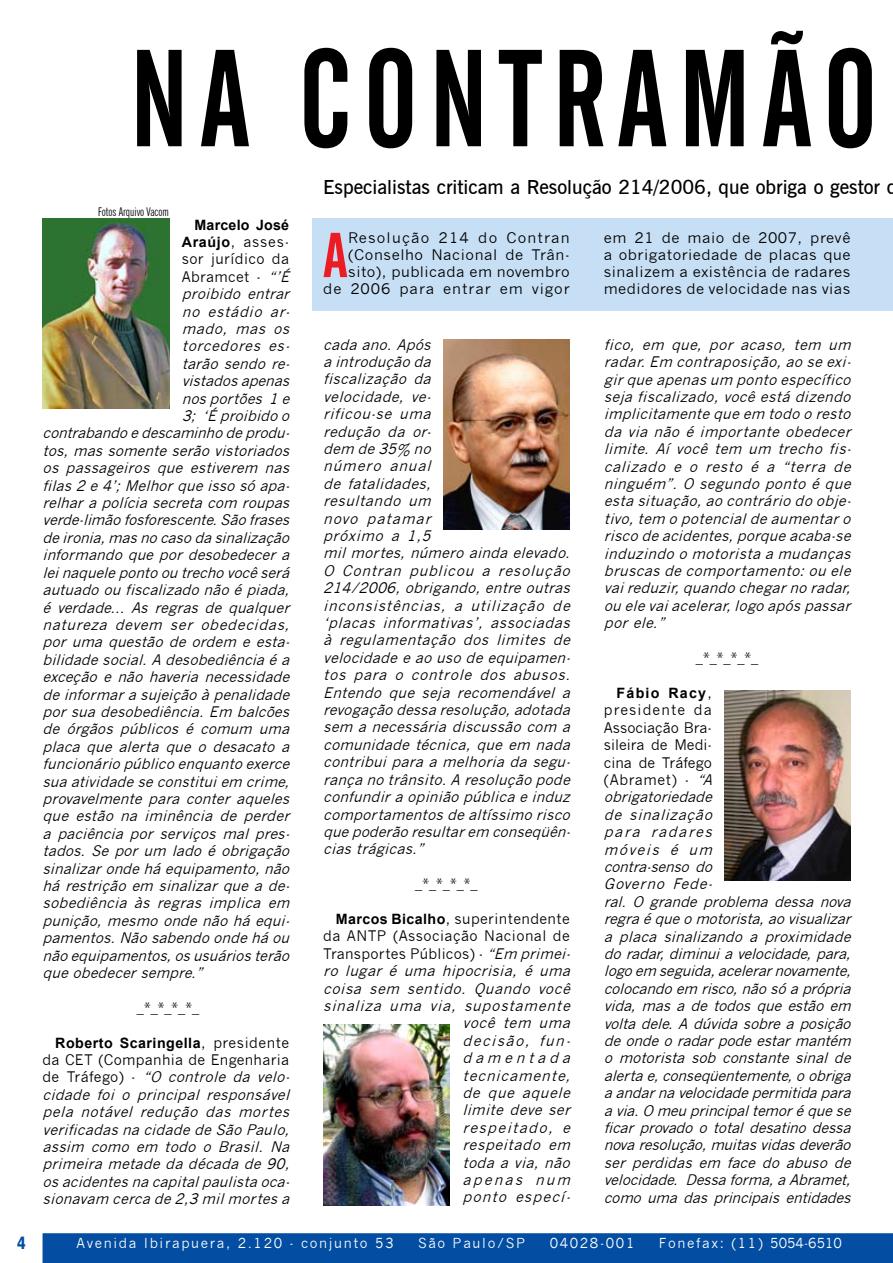
<style>
.page{position:relative;width:893px;height:1263px;background:#fff}
.page>*{position:absolute;margin:0;border:0;box-sizing:border-box;transform-origin:0 0}
.t1{font:136.5px "Alternate Gothic No 2 BT";letter-spacing:.09em;color:#000;scale:.94 1}
.t2{font:62.7px "Alternate Gothic No 2 BT";color:#ed1c24}
.t3{font:600 19.5px "News Gothic BT";color:#000}
.t4{font:800 18px "Swiss 721 BT";color:#034ea2;scale:.8 1}
.t5{font:italic 14.25px/17.4px "News Gothic";color:#000}
.t6{font:14.25px/17.1px "News Gothic";letter-spacing:.03em;color:#000;text-align:right;scale:1.05 1}
.t7{font:14.25px "News Gothic";letter-spacing:.03em;color:#000}
.t8{font:700 14.25px "Arial";letter-spacing:.035em;color:#000}
.t9{font:700 14.25px "Arial";letter-spacing:.015em;color:#000}
.t10{font:700 14.25px "Arial";letter-spacing:.085em;color:#000}
.t11{font:13.5px "News Gothic";letter-spacing:.12em;color:#fff}
.t12{font:extra-condensed 12px "News Gothic BT";color:#000}
.s1{font-family:"Arial";font-weight:700}
.s2{font-style:italic}
.s3{font-family:"News Gothic";font-weight:400}
.s4{font-style:normal}
</style>
<div class="page">
<div style="left:312px;top:218px;width:581px;height:92px;background:#c7dff4"></div>
<div style="left:43px;top:1233px;width:850px;height:30px;background:#034ea2"></div>
<img style="left:443px;top:339px;width:127px;height:190px">
<img style="left:323px;top:1024px;width:127px;height:181px">
<img style="left:725px;top:690px;width:125px;height:190px">
<img style="left:43px;top:218px;width:126px;height:191px">
<h1 class="t1" style="left:130px;top:23px;width:797px">NA CONTRAMÃO</h1>
<h3 class="t3" style="left:323px;top:175px;width:576px">Especialistas criticam a Resolução 214/2006, que obriga o gestor d</h3>
<p class="t9" style="left:195px;top:215px;width:96px">Marcelo José</p>
<p class="t7" style="left:182px;top:234px;width:109px"><span class="s1">Araújo</span>, asses-</p>
<p class="t7" style="left:182px;top:251px;width:109px">sor jurídico da</p>
<p class="t7" style="left:182px;top:268px;width:113px">Abramcet - <span class="s2">“’É</span></p>
<p class="t5" style="left:182px;top:285px;width:113px">proibido entrar</p>
<p class="t5" style="left:182px;top:303px;width:113px">no estádio ar-</p>
<p class="t5" style="left:182px;top:320px;width:113px">mado, mas os</p>
<p class="t5" style="left:182px;top:338px;width:113px">torcedores es-</p>
<p class="t5" style="left:182px;top:355px;width:113px">tarão sendo re-</p>
<p class="t5" style="left:182px;top:372px;width:113px">vistadosapenas</p>
<p class="t5" style="left:182px;top:390px;width:113px">nosportões 1 e</p>
<p class="t5" style="left:182px;top:407px;width:113px">3; ‘É proibido o</p>
<p class="t5" style="left:43px;top:425px;width:253px">contrabandoedescaminhodeprodu-</p>
<p class="t5" style="left:43px;top:442px;width:253px">tos,massomenteserão vistoriados</p>
<p class="t5" style="left:43px;top:459px;width:253px">os passageiros que estiverem nas</p>
<p class="t5" style="left:43px;top:477px;width:253px">filas2 e4’;Melhorqueisso só apa-</p>
<p class="t5" style="left:43px;top:494px;width:253px">relhar a polícia secreta com roupas</p>
<p class="t5" style="left:43px;top:512px;width:253px">verde-limãofosforescente.Sãofrases</p>
<p class="t5" style="left:43px;top:529px;width:252px">deironia,masnocasodasinalização</p>
<p class="t5" style="left:43px;top:546px;width:253px">informando que por desobedecer a</p>
<p class="t5" style="left:43px;top:564px;width:253px">leinaquelepontoou trechovocêserá</p>
<p class="t5" style="left:43px;top:581px;width:253px">autuado ou fiscalizado não épiada,</p>
<p class="t5" style="left:43px;top:599px;width:253px">é verdade... As regras de qualquer</p>
<p class="t5" style="left:43px;top:616px;width:252px">natureza devem ser obedecidas,</p>
<p class="t5" style="left:43px;top:633px;width:253px">por uma questão de ordem e esta-</p>
<p class="t5" style="left:43px;top:651px;width:253px">bilidadesocial.A desobediência éa</p>
<p class="t5" style="left:43px;top:668px;width:253px">exceção e não haveria necessidade</p>
<p class="t5" style="left:43px;top:686px;width:252px">deinformara sujeição à penalidade</p>
<p class="t5" style="left:43px;top:703px;width:253px">por sua desobediência. Em balcões</p>
<p class="t5" style="left:43px;top:720px;width:252px">de órgãos públicos é comum uma</p>
<p class="t5" style="left:43px;top:738px;width:253px">placa que alerta que o desacato a</p>
<p class="t5" style="left:43px;top:755px;width:253px">funcionário público enquanto exerce</p>
<p class="t5" style="left:43px;top:773px;width:253px">sua atividadeseconstituiem crime,</p>
<p class="t5" style="left:43px;top:790px;width:253px">provavelmente para conter aqueles</p>
<p class="t5" style="left:43px;top:807px;width:253px">que estão na iminência de perder</p>
<p class="t5" style="left:43px;top:825px;width:253px">a paciência por serviços mal pres-</p>
<p class="t5" style="left:43px;top:842px;width:253px">tados. Se por um lado é obrigação</p>
<p class="t5" style="left:43px;top:860px;width:253px">sinalizarondehá equipamento,não</p>
<p class="t5" style="left:43px;top:877px;width:253px">há restrição em sinalizar que a de-</p>
<p class="t5" style="left:43px;top:894px;width:253px">sobediência às regras implica em</p>
<p class="t5" style="left:43px;top:912px;width:253px">punição, mesmo onde não há equi-</p>
<p class="t5" style="left:43px;top:929px;width:252px">pamentos.Não sabendo ondehá ou</p>
<p class="t5" style="left:43px;top:947px;width:252px">nãoequipamentos,osusuáriosterão</p>
<p class="t5" style="left:43px;top:964px;width:166px">queobedecersempre.”</p>
<p class="t7" style="left:137px;top:999px;width:64px">_*_*_*_*_</p>
<p class="t8" style="left:55px;top:1033px;width:235px">Roberto Scaringella<span class="s3">, presidente</span></p>
<p class="t5" style="left:43px;top:1051px;width:253px"><span class="s4">da CET (Companhia de Engenharia d e T r á f e g o ) -</span> “O controle da velo&shy;cidade foi o principal responsável pela notável redução das mortes verificadasna cidade de São Paulo, assim como em todo o Brasil. Na primeira metade da década de 90, osacidentesna capitalpaulista oca&shy;sionavam cerca de 2,3 milmortesa</p>
<p class="t12" style="left:98px;top:205px;width:72px">Fotos Arquivo Vacom</p>
<p class="t6" style="left:323px;top:229px;width:236px">Resolução 214 do Contran (Conselho Nacional de Trân&shy;sito), publicada em novembro<br>de 2006 para entrar em vigor</p>
<p class="t6" style="left:604px;top:229px;width:236px;text-align:justify">em 21 de maio de 2007, prevê a obrigatoriedade de placas que sinalizem a existência de radares medidores de velocidade nas vias</p>
<h2 class="t2" style="left:323px;top:220px;width:26px">A</h2>
<p class="t5" style="left:323px;top:336px;width:253px">cada ano.Após<br>a introdução da<br>fiscalização da<br>velocidade, ve-<br>rificou-se uma<br>redução da or-<br>dem de 35% no<br>número anual<br>de fatalidades,<br>resultando um<br>novo patamar<br>próximo a 1,5<br>mil mortes, número ainda elevado.<br>O Contran publicou a resolução<br>214/2006,obrigando,entre outras inconsistências, a utilização de ‘placas informativas’, associadas à regulamentação dos limites de velocidade e ao uso de equipamen&shy;tos para o controle dos abusos.<br>Entendo que seja recomendável a revogação dessa resolução,adotada sem a necessária discussão com a comunidade técnica, que em nada contribui para a melhoria da segu&shy;rança no trânsito.A resolução pode confundira opinião pública e induz comportamentosde altíssimo risco quepoderão resultarem conseqüên&shy;ciastrágicas.”</p>
<p class="t7" style="left:415px;top:876px;width:64px">_*_*_*_*_</p>
<p class="t7" style="left:336px;top:910px;width:235px"><span class="s1">Marcos Bicalho</span>, superintendente</p>
<p class="t7" style="left:323px;top:928px;width:248px">da ANTP (Associação Nacional de</p>
<p class="t7" style="left:323px;top:945px;width:253px">Transportes Públicos) - <span class="s2">“Em primei-</span></p>
<p class="t5" style="left:323px;top:962px;width:253px">ro lugar é uma hipocrisia, é uma</p>
<p class="t5" style="left:323px;top:980px;width:253px">coisa sem sentido. Quando você</p>
<p class="t5" style="left:323px;top:997px;width:252px">sinaliza uma via, supostamente</p>
<p class="t5" style="left:462px;top:1014px;width:113px">você tem uma</p>
<p class="t5" style="left:462px;top:1032px;width:113px">decisão, fun-</p>
<p class="t5" style="left:462px;top:1049px;width:113px">damentada</p>
<p class="t5" style="left:462px;top:1067px;width:113px">tecnicamente,</p>
<p class="t5" style="left:462px;top:1084px;width:113px">de que aquele</p>
<p class="t5" style="left:462px;top:1101px;width:113px">limite deve ser</p>
<p class="t5" style="left:462px;top:1119px;width:113px">respeitado, e</p>
<p class="t5" style="left:462px;top:1136px;width:113px">respeitado em</p>
<p class="t5" style="left:462px;top:1154px;width:113px">toda a via, não</p>
<p class="t5" style="left:462px;top:1171px;width:113px">apenas num</p>
<p class="t5" style="left:462px;top:1188px;width:113px">ponto especí-</p>
<p class="t5" style="left:604px;top:336px;width:253px;text-align:justify">fico, em que, por acaso, tem um radar.Em contraposição,ao se exi&shy;girque apenasum ponto específico seja fiscalizado,você está dizendo implicitamente que em todo o resto da via não é importante obedecer limite. Aí você tem um trecho fis&shy;calizado e o resto é a “terra de ninguém”. O segundo ponto é que esta situação,ao contrário do obje&shy;tivo,tem o potencialde aumentaro risco de acidentes,porque acaba-se induzindo o motorista a mudanças bruscas de comportamento:ou ele vaireduzir,quando chegarno radar, ou ele vaiacelerar,logo apóspassar porele.”</p>
<p class="t7" style="left:696px;top:650px;width:64px">_*_*_*_*_</p>
<p class="t10" style="left:617px;top:683px;width:97px">Fábio Racy<span class="s3">,</span></p>
<p class="t5" style="left:604px;top:701px;width:253px"><span class="s4">presidente da<br>Associação Bra-<br>sileira de Medi-<br>cina de Tráfego<br>(Abramet) -</span> “A<br>obrigatoriedade<br>de sinalização<br>para radares<br>móveis é um<br>contra-senso do<br>Governo Fede-<br>ral. O grande problema dessa nova regraéqueomotorista,aovisualizar a placa sinalizando a proximidade doradar,diminuiavelocidade,para, logoem seguida,acelerarnovamente, colocandoem risco,nãosóaprópria vida, mas a de todos que estão em volta dele. A dúvida sobre a posição deondeoradarpodeestarmantém o motorista sob constante sinal de alertae,conseqüentemente,oobriga aandarnavelocidadepermitidapara avia.O meuprincipaltemoréquese ficar provado o total desatino dessa novaresolução,muitasvidasdeverão ser perdidas em face do abuso de velocidade. Dessaforma,aAbramet, como uma das principais entidades</p>
<p class="t4" style="left:17px;top:1232px;width:12px">4</p>
<p class="t11" style="left:77px;top:1235px;width:318px">Avenida Ibirapuera, 2.120 - conjunto 53</p>
<p class="t11" style="left:418px;top:1235px;width:109px">São Paulo/SP</p>
<p class="t11" style="left:550px;top:1235px;width:86px">04028-001</p>
<p class="t11" style="left:659px;top:1235px;width:185px">Fonefax: (11) 5054-6510</p>
</div>
